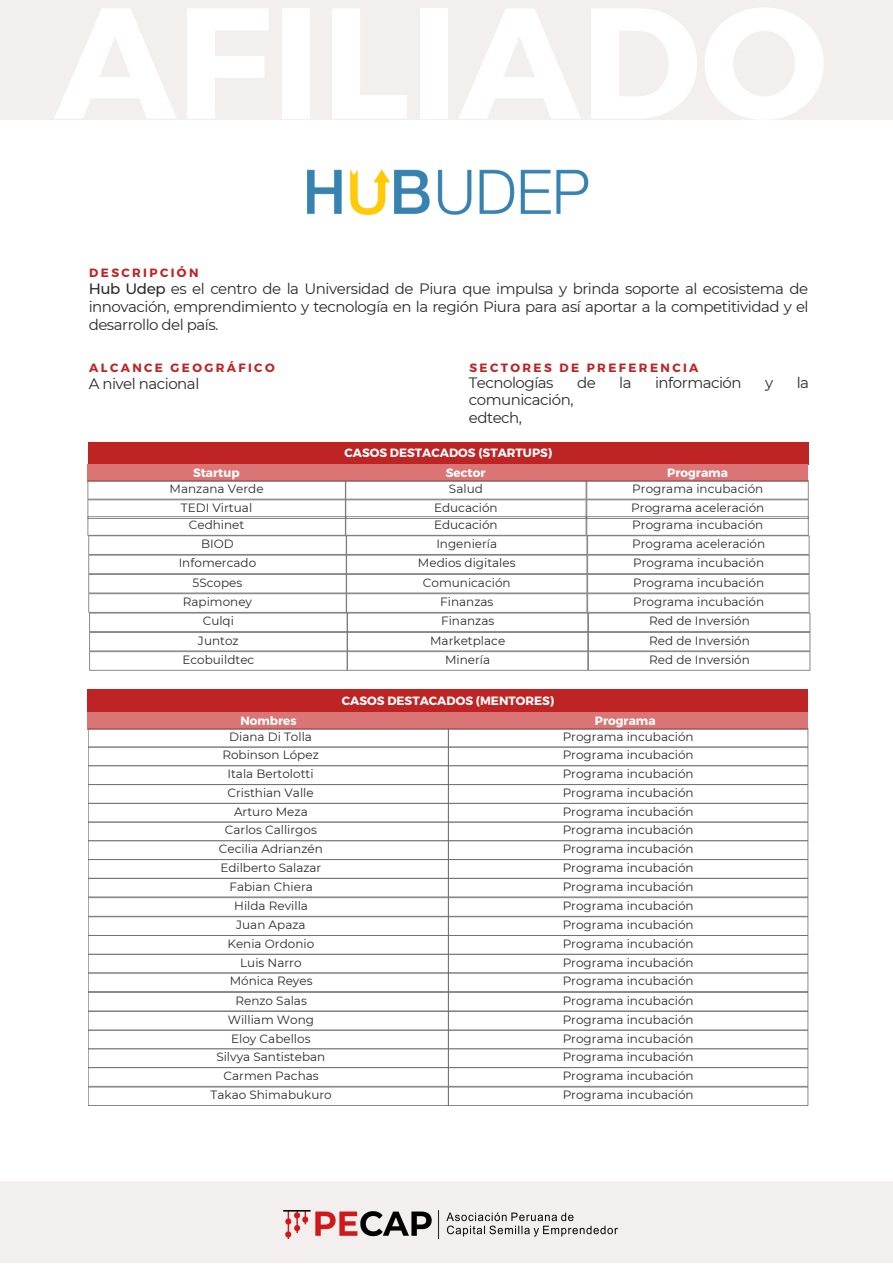
<style>
.page{position:relative;width:893px;height:1264px;background:#fff}
.page>*{position:absolute;margin:0;border:0;box-sizing:border-box;transform-origin:0 0}
.t1{font:15px/18px "Montserrat";letter-spacing:-.03em;color:#2b2b2b;text-align:justify}
.t2{font:12px "Montserrat";color:#2b2b2b}
.t3{font:700 12px "Montserrat";color:#fff}
.t4{font:700 12px "Montserrat";letter-spacing:.2em;color:#bf2424}
.s1{font-weight:500}
</style>
<div class="page">
<img style="left:307px;top:169px;width:282px;height:47px">
<div style="left:88px;top:442px;width:720px;height:22px;background:#bf2424"></div>
<div style="left:88px;top:464px;width:720px;height:17px;background:#db7474"></div>
<svg style="left:87px;top:480px;width:723px;height:190px"></svg>
<div style="left:87px;top:689px;width:721px;height:23px;background:#bf2424"></div>
<div style="left:87px;top:712px;width:720px;height:17px;background:#db7474"></div>
<svg style="left:88px;top:728px;width:720px;height:377px"></svg>
<div style="left:0;top:0;width:892px;height:119px;background:#f4efef"></div>
<div style="left:0;top:1181px;width:892px;height:81px;background:#f4efef"></div>
<img style="left:283px;top:1210px;width:334px;height:28px">
<p class="t4" style="left:89px;top:264px;width:111px">DESCRIPCIÓN</p>
<p class="t1" style="left:89px;top:279px;width:721px"><span class="s1">Hub Udep</span> es el centro de la Universidad de Piura que impulsa y brinda soporte al ecosistema de innovación, emprendimiento y tecnología en la región Piura para así aportar a la competitividad y el desarrollo del país.</p>
<p class="t4" style="left:89px;top:360px;width:187px">ALCANCE GEOGRÁFICO</p>
<p class="t1" style="left:89px;top:375px;width:112px">A nivel nacional</p>
<p class="t4" style="left:469px;top:360px;width:230px">SECTORES DE PREFERENCIA</p>
<p class="t1" style="left:469px;top:374px;width:86px">Tecnologías</p>
<p class="t1" style="left:577px;top:374px;width:20px">de</p>
<p class="t1" style="left:619px;top:374px;width:14px">la</p>
<p class="t1" style="left:655px;top:374px;width:88px">información</p>
<p class="t1" style="left:765px;top:374px;width:10px">y</p>
<p class="t1" style="left:796px;top:374px;width:14px">la</p>
<p class="t1" style="left:469px;top:390px;width:106px">comunicación,</p>
<p class="t1" style="left:469px;top:408px;width:55px">edtech,</p>
<p class="t3" style="left:344px;top:445px;width:209px">CASOS DESTACADOS (STARTUPS)</p>
<p class="t3" style="left:193px;top:464px;width:48px">Startup</p>
<p class="t3" style="left:446px;top:464px;width:41px">Sector</p>
<p class="t3" style="left:667px;top:464px;width:62px">Programa</p>
<p class="t2" style="left:170px;top:481px;width:95px">Manzana Verde</p>
<p class="t2" style="left:449px;top:481px;width:35px">Salud</p>
<p class="t2" style="left:632px;top:481px;width:132px">Programa incubación</p>
<p class="t2" style="left:181px;top:500px;width:73px">TEDI Virtual</p>
<p class="t2" style="left:434px;top:500px;width:65px">Educación</p>
<p class="t2" style="left:631px;top:500px;width:135px">Programa aceleración</p>
<p class="t2" style="left:189px;top:517px;width:57px">Cedhinet</p>
<p class="t2" style="left:434px;top:517px;width:65px">Educación</p>
<p class="t2" style="left:632px;top:517px;width:132px">Programa incubación</p>
<p class="t2" style="left:201px;top:536px;width:34px">BIOD</p>
<p class="t2" style="left:436px;top:536px;width:62px">Ingeniería</p>
<p class="t2" style="left:632px;top:536px;width:135px">Programa aceleración</p>
<p class="t2" style="left:179px;top:556px;width:79px">Infomercado</p>
<p class="t2" style="left:418px;top:556px;width:99px">Medios digitales</p>
<p class="t2" style="left:633px;top:556px;width:132px">Programa incubación</p>
<p class="t2" style="left:193px;top:575px;width:51px">5Scopes</p>
<p class="t2" style="left:423px;top:575px;width:89px">Comunicación</p>
<p class="t2" style="left:633px;top:575px;width:132px">Programa incubación</p>
<p class="t2" style="left:183px;top:594px;width:71px">Rapimoney</p>
<p class="t2" style="left:440px;top:594px;width:55px">Finanzas</p>
<p class="t2" style="left:633px;top:594px;width:132px">Programa incubación</p>
<p class="t2" style="left:203px;top:613px;width:33px">Culqi</p>
<p class="t2" style="left:441px;top:613px;width:55px">Finanzas</p>
<p class="t2" style="left:649px;top:613px;width:102px">Red de Inversión</p>
<p class="t2" style="left:198px;top:633px;width:42px">Juntoz</p>
<p class="t2" style="left:430px;top:633px;width:77px">Marketplace</p>
<p class="t2" style="left:649px;top:633px;width:102px">Red de Inversión</p>
<p class="t2" style="left:182px;top:652px;width:73px">Ecobuildtec</p>
<p class="t2" style="left:445px;top:652px;width:47px">Minería</p>
<p class="t2" style="left:649px;top:652px;width:102px">Red de Inversión</p>
<p class="t3" style="left:342px;top:692px;width:214px">CASOS DESTACADOS (MENTORES)</p>
<p class="t3" style="left:240px;top:712px;width:58px">Nombres</p>
<p class="t3" style="left:595px;top:712px;width:62px">Programa</p>
<p class="t2" style="left:229px;top:729px;width:84px">Diana Di Tolla</p>
<p class="t2" style="left:562px;top:729px;width:132px">Programa incubación</p>
<p class="t2" style="left:222px;top:747px;width:98px">Robinson López</p>
<p class="t2" style="left:562px;top:747px;width:132px">Programa incubación</p>
<p class="t2" style="left:227px;top:766px;width:88px">Itala Bertolotti</p>
<p class="t2" style="left:562px;top:766px;width:132px">Programa incubación</p>
<p class="t2" style="left:227px;top:785px;width:88px">Cristhian Valle</p>
<p class="t2" style="left:562px;top:785px;width:132px">Programa incubación</p>
<p class="t2" style="left:234px;top:804px;width:75px">Arturo Meza</p>
<p class="t2" style="left:562px;top:804px;width:132px">Programa incubación</p>
<p class="t2" style="left:225px;top:822px;width:94px">Carlos Callirgos</p>
<p class="t2" style="left:562px;top:822px;width:132px">Programa incubación</p>
<p class="t2" style="left:219px;top:841px;width:105px">Cecilia Adrianzén</p>
<p class="t2" style="left:562px;top:841px;width:132px">Programa incubación</p>
<p class="t2" style="left:220px;top:860px;width:103px">Edilberto Salazar</p>
<p class="t2" style="left:562px;top:860px;width:132px">Programa incubación</p>
<p class="t2" style="left:229px;top:879px;width:85px">Fabian Chiera</p>
<p class="t2" style="left:562px;top:879px;width:132px">Programa incubación</p>
<p class="t2" style="left:234px;top:898px;width:75px">Hilda Revilla</p>
<p class="t2" style="left:562px;top:898px;width:132px">Programa incubación</p>
<p class="t2" style="left:236px;top:917px;width:71px">Juan Apaza</p>
<p class="t2" style="left:562px;top:917px;width:132px">Programa incubación</p>
<p class="t2" style="left:227px;top:936px;width:88px">Kenia Ordonio</p>
<p class="t2" style="left:562px;top:936px;width:132px">Programa incubación</p>
<p class="t2" style="left:240px;top:955px;width:63px">Luis Narro</p>
<p class="t2" style="left:562px;top:955px;width:132px">Programa incubación</p>
<p class="t2" style="left:230px;top:973px;width:84px">Mónica Reyes</p>
<p class="t2" style="left:562px;top:973px;width:132px">Programa incubación</p>
<p class="t2" style="left:235px;top:993px;width:73px">Renzo Salas</p>
<p class="t2" style="left:562px;top:993px;width:132px">Programa incubación</p>
<p class="t2" style="left:228px;top:1012px;width:88px">William Wong</p>
<p class="t2" style="left:562px;top:1012px;width:132px">Programa incubación</p>
<p class="t2" style="left:231px;top:1030px;width:81px">Eloy Cabellos</p>
<p class="t2" style="left:562px;top:1030px;width:132px">Programa incubación</p>
<p class="t2" style="left:216px;top:1049px;width:110px">Silvya Santisteban</p>
<p class="t2" style="left:562px;top:1049px;width:132px">Programa incubación</p>
<p class="t2" style="left:223px;top:1068px;width:97px">Carmen Pachas</p>
<p class="t2" style="left:562px;top:1068px;width:132px">Programa incubación</p>
<p class="t2" style="left:210px;top:1087px;width:123px">Takao Shimabukuro</p>
<p class="t2" style="left:562px;top:1087px;width:132px">Programa incubación</p>
</div>
